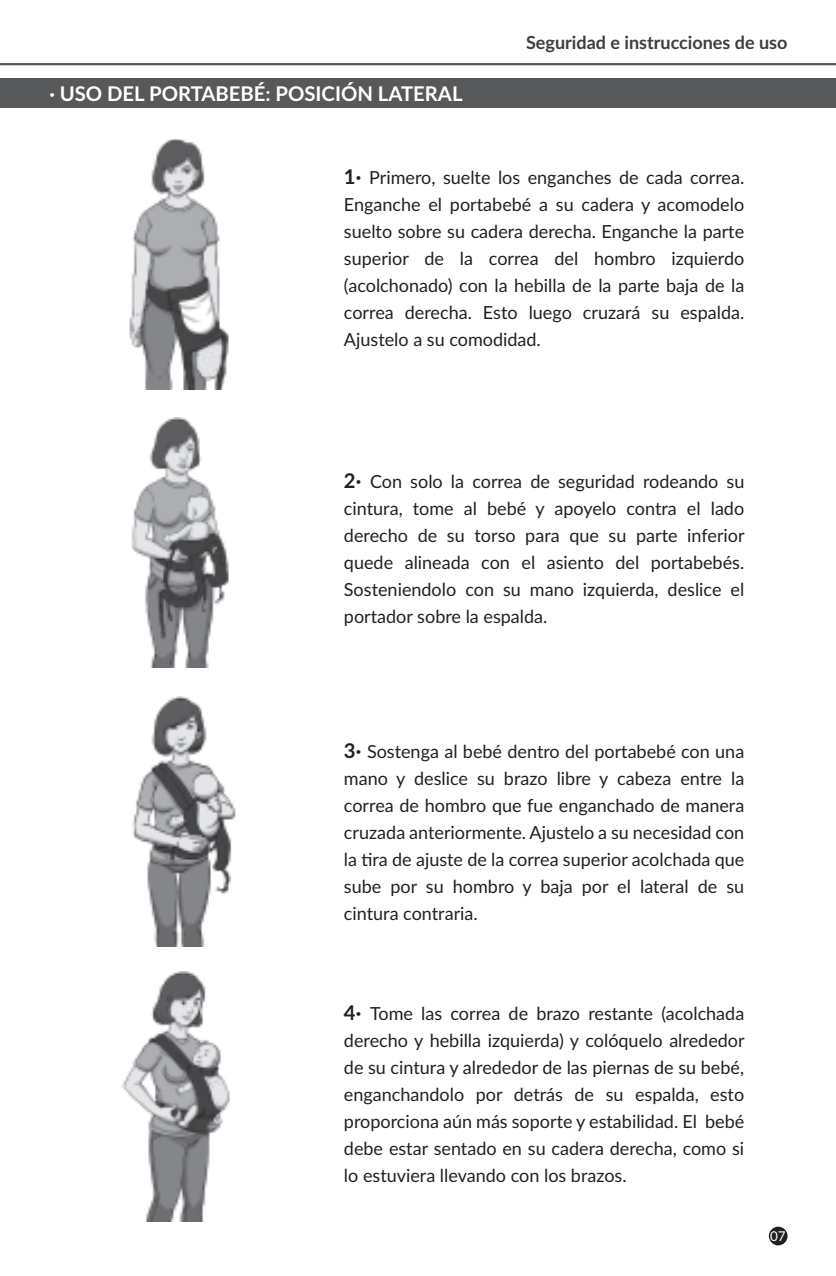
<style>
.page{position:relative;width:836px;height:1276px;background:#fff}
.page>*{position:absolute;margin:0;border:0;box-sizing:border-box;transform-origin:0 0}
.t1{font:700 20.25px "Lato";color:#fff}
.t2{font:18px/27px "Lato";color:#231f20;text-align:justify}
.t3{font:700 18px "Lato";color:#3e3e3f}
.t4{font:13.5px "Lato";color:#fff}
.s1{font-weight:700;font-size:20.25px}
</style>
<div class="page">
<div style="left:0;top:78px;width:835px;height:30px;background:#57585a"></div>
<div style="left:768px;top:1226px;width:19px;height:19px;background:#231f20;border-radius:50%"></div>
<hr style="left:0;top:63px;width:835px;height:2px;background:#57585a">
<img style="left:129px;top:139px;width:100px;height:250px">
<img style="left:131px;top:417px;width:98px;height:250px">
<img style="left:132px;top:696px;width:104px;height:250px">
<img style="left:121px;top:971px;width:109px;height:250px">
<p class="t1" style="left:49px;top:79px;width:414px">· USO DEL PORTABEBÉ: POSICIÓN LATERAL</p>
<p class="t3" style="left:526px;top:29px;width:263px">Seguridad e instrucciones de uso</p>
<p class="t2" style="left:344px;top:163px;width:402px"><span class="s1">1·</span> Primero, suelte los enganches de cada correa.<br>Enganche el portabebé a su cadera y acomodelo suelto sobre su cadera derecha. Enganche la parte superior de la correa del hombro izquierdo (acolchonado) con la hebilla de la parte baja de la correa derecha. Esto luego cruzará su espalda.<br>Ajustelo a su comodidad.</p>
<p class="t2" style="left:344px;top:467px;width:402px"><span class="s1">2·</span> Con solo la correa de seguridad rodeando su cintura, tome al bebé y apoyelo contra el lado derecho de su torso para que su parte inferior quede alineada con el asiento del portabebés.<br>Sosteniendolo con su mano izquierda, deslice el portador sobre la espalda.</p>
<p class="t2" style="left:344px;top:737px;width:402px"><span class="s1">3·</span> Sostenga al bebé dentro del portabebé con una mano y deslice su brazo libre y cabeza entre la correa de hombro que fue enganchado de manera cruzada anteriormente. Ajustelo a su necesidad con la tira de ajuste de la correa superior acolchada que sube por su hombro y baja por el lateral de su cintura contraria.</p>
<p class="t2" style="left:344px;top:999px;width:402px"><span class="s1">4·</span> Tome las correa de brazo restante (acolchada derecho y hebilla izquierda) y colóquelo alrededor de su cintura y alrededor de las piernas de su bebé, enganchandolo por detrás de su espalda, esto proporciona aún más soporte y estabilidad. El bebé debe estar sentado en su cadera derecha, como si lo estuviera llevando con los brazos.</p>
<p class="t4" style="left:770px;top:1226px;width:17px">07</p>
</div>
